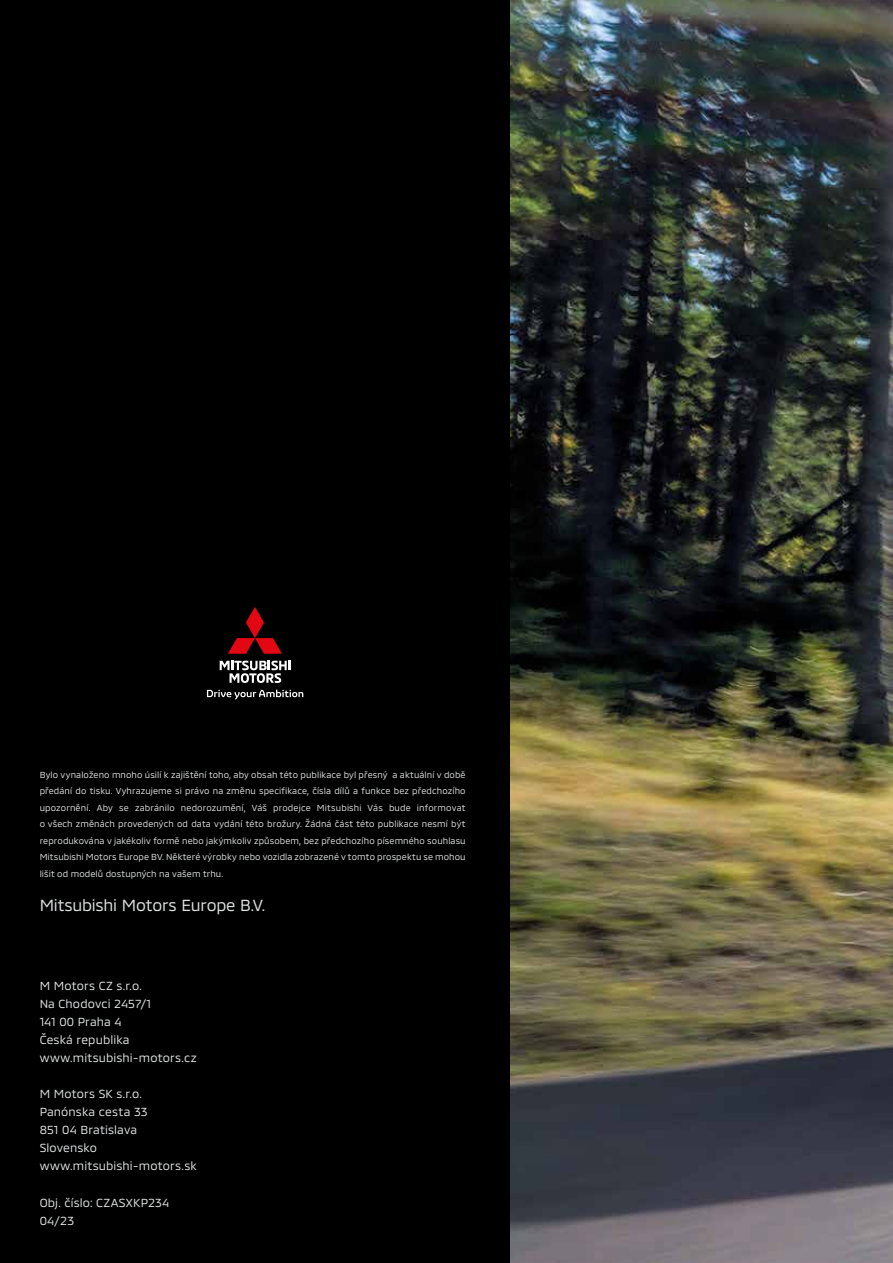
<style>
.page{position:relative;width:893px;height:1263px;background:#fff}
.page>*{position:absolute;margin:0;border:0;box-sizing:border-box;transform-origin:0 0}
.t1{font:16.5px "MMC";letter-spacing:-.01em;color:#e0e2e3}
.t2{font:12px/18px "MMC";letter-spacing:.015em;color:#e0e2e3}
.t3{font:9px/16.5px "MMC";letter-spacing:.01em;color:#e0e2e3;text-align:justify}
</style>
<div class="page">
<div style="left:0;top:0;width:510px;height:1263px;background:#000"></div>
<svg style="left:220px;top:661px;width:70px;height:22px"></svg>
<svg style="left:228px;top:607px;width:54px;height:47px"></svg>
<svg style="left:207px;top:689px;width:96px;height:11px"></svg>
<img style="left:510px;top:0;width:383px;height:1263px">
<p class="t3" style="left:40px;top:765px;width:427px">Bylo vynaloženo mnoho úsilí k zajištění toho, aby obsah této publikace byl přesný a aktuální v době předání do tisku. Vyhrazujeme si právo na změnu specifikace, čísla dílů a funkce bez předchozího upozornění. Aby se zabránilo nedorozumění, Váš prodejce Mitsubishi Vás bude informovat o všech změnách provedených od data vydání této brožury. Žádná část této publikace nesmí být reprodukována v jakékoliv formě nebo jakýmkoliv způsobem, bez předchozího písemného souhlasu Mitsubishi Motors Europe BV. Některé výrobky nebo vozidla zobrazené v tomto prospektu se mohou lišit od modelů dostupných na vašem trhu.</p>
<h1 class="t1" style="left:40px;top:892px;width:227px">Mitsubishi Motors Europe B.V.</h1>
<h2 class="t2" style="left:40px;top:976px;width:159px">M Motors CZ s.r.o.<br>Na Chodovci 2457/1<br>141 00 Praha 4<br>Česká republika www.mitsubishi-motors.cz</h2>
<h2 class="t2" style="left:40px;top:1084px;width:159px">M Motors SK s.r.o.<br>Panónska cesta 33<br>851 04 Bratislava<br>Slovensko www.mitsubishi-motors.sk</h2>
<h2 class="t2" style="left:40px;top:1192px;width:131px">Obj. číslo: CZASXKP234<br>04/23</h2>
</div>
